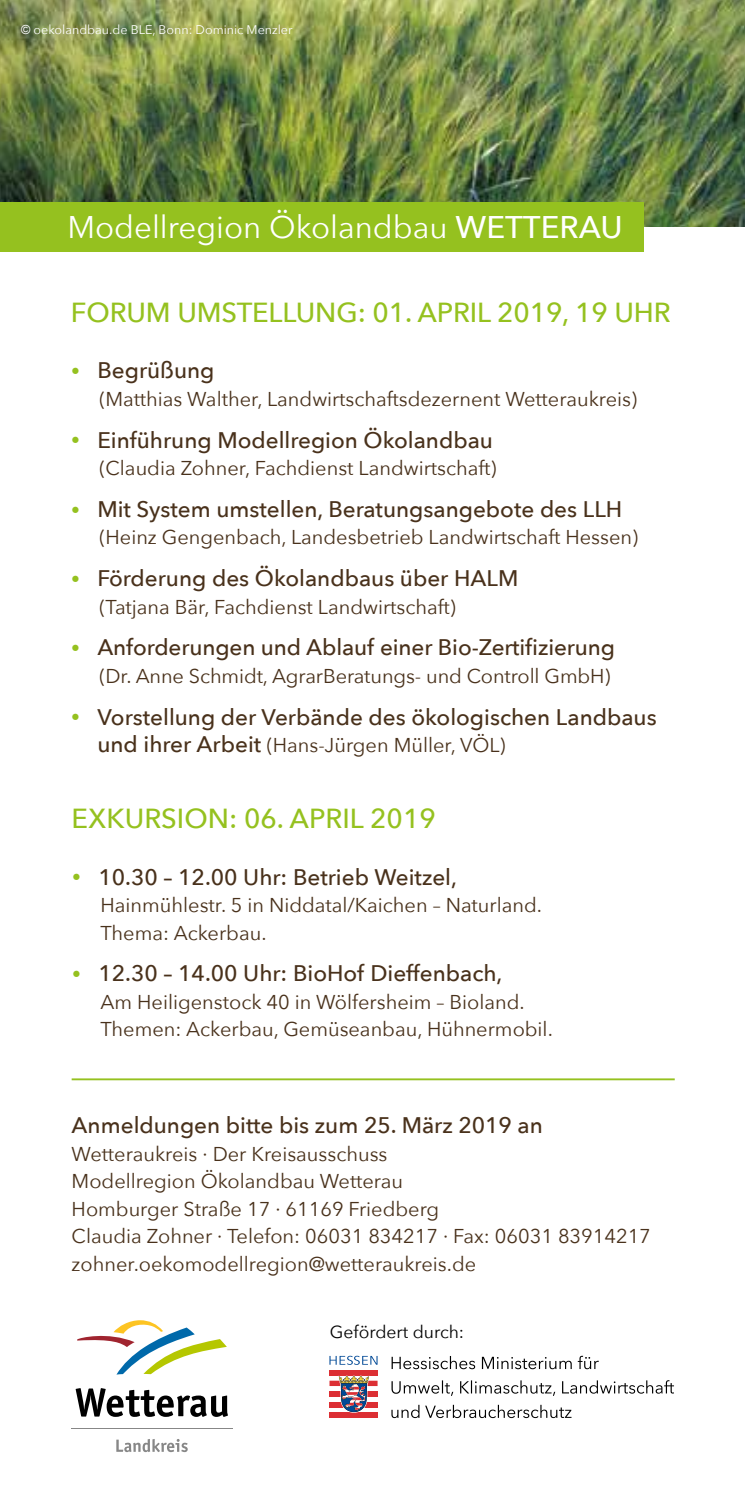
<style>
.page{position:relative;width:745px;height:1489px;background:#fff}
.page>*{position:absolute;margin:0;border:0;box-sizing:border-box;transform-origin:0 0}
.t1{font:31.25px "Avenir Next";color:#fff}
.t2{font:500 27.5px "Avenir Next";letter-spacing:-.005em;color:#95c11f}
.t3{font:500 22.5px "Avenir Next";color:#49311b}
.t4{font:20px/27.5px "Avenir Next";color:#49311b}
.t5{font:17.5px "Avenir Next";color:#000}
.t6{font:12.5px "Avenir Next";color:#fff}
.s1{font-family:"Arial"}
.s2{font-weight:500}
.s3{font-weight:400;font-size:17.5px;color:#95c11f}
.s4{font-weight:500;font-size:22.5px}
</style>
<div class="page">
<img style="left:0;top:0;width:744px;height:227px">
<svg style="left:391px;top:1404px;width:180px;height:13px"></svg>
<svg style="left:391px;top:1380px;width:282px;height:15px"></svg>
<svg style="left:391px;top:1355px;width:207px;height:14px"></svg>
<svg style="left:329px;top:1375px;width:48px;height:33px"></svg>
<div style="left:329px;top:1369px;width:48px;height:6px;background:#dc2f34"></div>
<div style="left:329px;top:1380px;width:48px;height:5px;background:#dc2f34"></div>
<div style="left:329px;top:1391px;width:48px;height:5px;background:#dc2f34"></div>
<div style="left:329px;top:1401px;width:48px;height:6px;background:#dc2f34"></div>
<div style="left:329px;top:1412px;width:48px;height:5px;background:#dc2f34"></div>
<svg style="left:338px;top:1375px;width:31px;height:37px"></svg>
<svg style="left:329px;top:1355px;width:48px;height:9px"></svg>
<hr style="left:72px;top:1078px;width:602px;height:2px;background:#95c11f">
<svg style="left:77px;top:1320px;width:150px;height:54px"></svg>
<hr style="left:71px;top:1428px;width:161px;height:1px;background:#878787">
<svg style="left:76px;top:1388px;width:152px;height:28px"></svg>
<svg style="left:116px;top:1439px;width:72px;height:12px"></svg>
<div style="left:0;top:202px;width:643px;height:50px;background:#95c11f"></div>
<p class="t6" style="left:21px;top:19px;width:272px"><span class="s1">©</span> oekolandbau.de BLE, Bonn: Dominic Menzler</p>
<h1 class="t1" style="left:67px;top:200px;width:556px">Modellregion Ökolandbau <span class="s2">WETTERAU</span></h1>
<h2 class="t2" style="left:71px;top:289px;width:601px">FORUM UMSTELLUNG: 01. APRIL 2019, 19 UHR</h2>
<p class="t3" style="left:71px;top:351px;width:145px"><span class="s3">•</span> Begrüßung</p>
<p class="t4" style="left:99px;top:384px;width:538px">(Matthias Walther, Landwirtschaftsdezernent Wetteraukreis)</p>
<p class="t3" style="left:71px;top:420px;width:423px"><span class="s3">•</span> Einführung Modellregion Ökolandbau</p>
<p class="t4" style="left:99px;top:453px;width:398px">(Claudia Zohner, Fachdienst Landwirtschaft)</p>
<p class="t3" style="left:71px;top:490px;width:552px"><span class="s3">•</span> Mit System umstellen, Beratungsangebote des LLH</p>
<p class="t4" style="left:99px;top:523px;width:540px">(Heinz Gengenbach, Landesbetrieb Landwirtschaft Hessen)</p>
<p class="t3" style="left:71px;top:559px;width:448px"><span class="s3">•</span> Förderung des Ökolandbaus über HALM</p>
<p class="t4" style="left:99px;top:592px;width:357px">(Tatjana Bär, Fachdienst Landwirtschaft)</p>
<p class="t3" style="left:71px;top:628px;width:545px"><span class="s3">•</span> Anforderungen und Ablauf einer Bio-Zertifizierung</p>
<p class="t4" style="left:99px;top:661px;width:512px">(Dr. Anne Schmidt, AgrarBeratungs- und Controll GmbH)</p>
<p class="t3" style="left:71px;top:697px;width:586px"><span class="s3">•</span> Vorstellung der Verbände des ökologischen Landbaus</p>
<p class="t4" style="left:97px;top:730px;width:409px"><span class="s4">und ihrer Arbeit</span> (Hans-Jürgen Müller, VÖL)</p>
<h2 class="t2" style="left:72px;top:795px;width:365px">EXKURSION: 06. APRIL 2019</h2>
<p class="t3" style="left:72px;top:857px;width:386px"><span class="s3">•</span> 10.30 – 12.00 Uhr: Betrieb Weitzel,</p>
<p class="t4" style="left:100px;top:890px;width:442px">Hainmühlestr. 5 in Niddatal/Kaichen – Naturland.<br>Thema: Ackerbau.</p>
<p class="t3" style="left:72px;top:954px;width:431px"><span class="s3">•</span> 12.30 – 14.00 Uhr: BioHof Dieffenbach,</p>
<p class="t4" style="left:100px;top:987px;width:453px">Am Heiligenstock 40 in Wölfersheim – Bioland.<br>Themen: Ackerbau, Gemüseanbau, Hühnermobil.</p>
<p class="t3" style="left:72px;top:1105px;width:472px">Anmeldungen bitte bis zum 25. März 2019 an</p>
<p class="t4" style="left:72px;top:1138px;width:580px">Wetteraukreis · Der Kreisausschuss<br>Modellregion Ökolandbau Wetterau<br>Homburger Straße 17 · 61169 Friedberg<br>Claudia Zohner · Telefon: 06031 834217 · Fax: 06031 83914217 zohner.oekomodellregion@wetteraukreis.de</p>
<p class="t5" style="left:330px;top:1317px;width:136px">Gefördert durch:</p>
</div>
